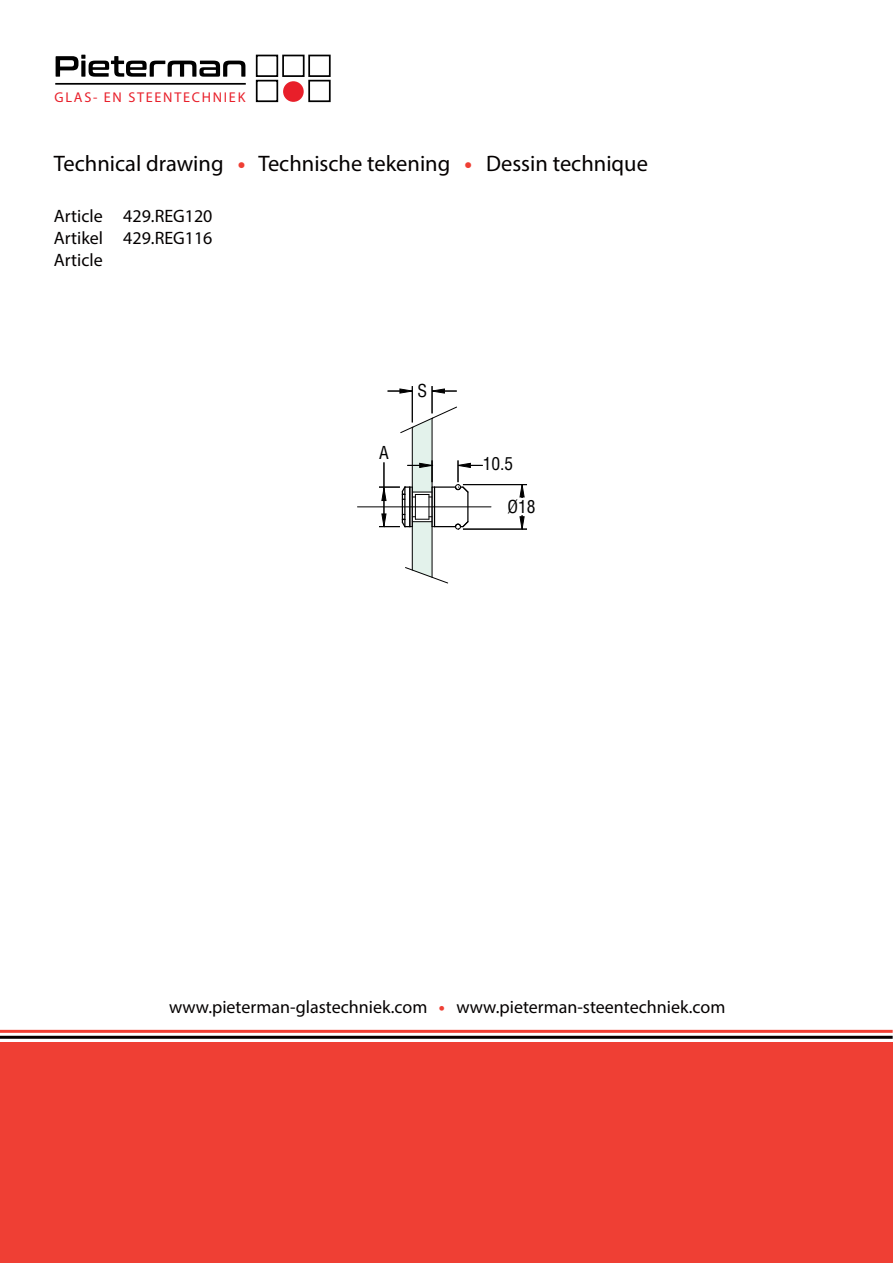
<style>
.page{position:relative;width:893px;height:1263px;background:#fff}
.page>*{position:absolute;margin:0;border:0;box-sizing:border-box;transform-origin:0 0}
.t1{font:22.5px "Myriad Pro";color:#040000}
.t2{font:18px/21.6px "Myriad Pro";color:#040000;text-align:justify}
.t3{font:condensed 17.4px "Helvetica LT Std";color:#000}
.t4{font:14.25px "Myriad Pro";letter-spacing:.12em;color:#e81f2a}
.s1{font-weight:700;color:#ef3f34}
</style>
<div class="page">
<div style="left:0;top:1042px;width:893px;height:221px;background:#ef3f34"></div>
<hr style="left:0;top:1036px;width:893px;height:3px;background:#040000">
<hr style="left:0;top:1030px;width:893px;height:3px;background:#ef3f34">
<svg style="left:55px;top:54px;width:276px;height:49px"></svg>
<div style="left:283px;top:81px;width:21px;height:21px;background:#e81f2a;border-radius:50%"></div>
<hr style="left:357px;top:507px;width:134px;height:1px;background:#000">
<hr style="left:463px;top:484px;width:64px;height:1px;background:#000">
<hr style="left:463px;top:529px;width:64px;height:1px;background:#000">
<svg style="left:519px;top:485px;width:6px;height:13px"></svg>
<svg style="left:519px;top:515px;width:6px;height:15px"></svg>
<svg style="left:379px;top:386px;width:104px;height:198px"></svg>
<p class="t4" style="left:55px;top:92px;width:192px">GLAS- EN STEENTECHNIEK</p>
<p class="t1" style="left:54px;top:155px;width:595px">Technical drawing <span class="s1">•</span> Technische tekening <span class="s1">•</span> Dessin technique</p>
<p class="t2" style="left:54px;top:207px;width:51px">Article Artikel Article</p>
<p class="t2" style="left:123px;top:207px;width:91px">429.REG120<br>429.REG116</p>
<p class="t3" style="left:379px;top:447px;width:11px">A</p>
<p class="t3" style="left:417px;top:385px;width:11px">S</p>
<p class="t3" style="left:483px;top:458px;width:32px">10.5</p>
<p class="t3" style="left:507px;top:500px;width:30px">Ø18</p>
<p class="t2" style="left:169px;top:998px;width:558px">www.pieterman-glastechniek.com <span class="s1">•</span> www.pieterman-steentechniek.com</p>
</div>
